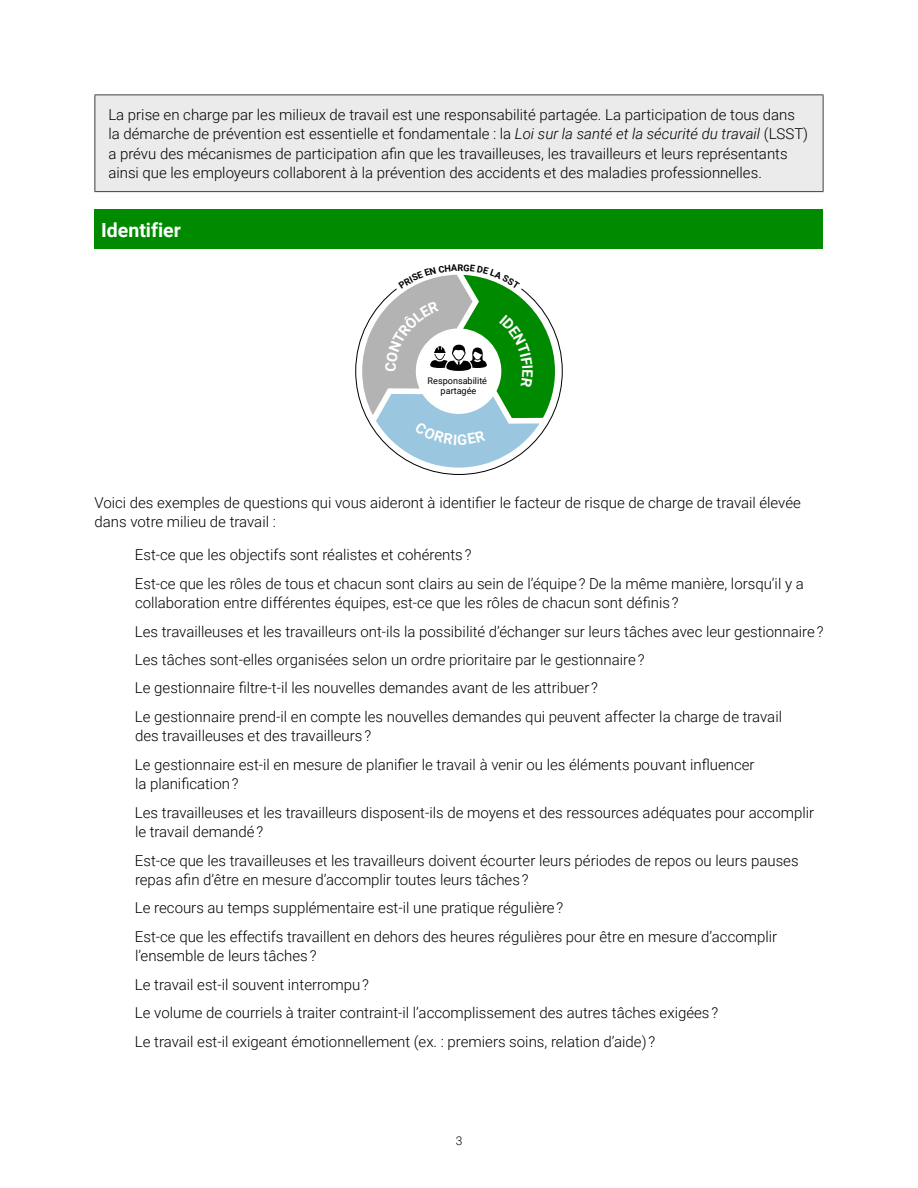
<style>
.page{position:relative;width:918px;height:1188px;background:#fff}
.page>*{position:absolute;margin:0;border:0;box-sizing:border-box;transform-origin:0 0}
.H1__Section_Verte{font:700 19.5px "Roboto";color:#fff}
.li__Liste_à_cocher{font:300 15px/19.5px "Roboto";color:#000}
.p__Courant{font:300 15px/19.5px "Roboto";color:#000}
.li__Dernière_case_à{font:300 15px "Roboto";color:#000}
.t1{font:300 12px "Roboto";color:#000}
.t2{font:9.15px/10.4px "Roboto";color:#000;text-align:center}
.s1{font-style:italic}
</style>
<div class="page">
<div style="left:94px;top:210px;width:730px;height:39px;background:#008a00"></div>
<div style="left:95px;top:95px;width:728px;height:97px;background:#ebebeb"></div>
<hr style="left:94px;top:94px;width:730px;height:1px;background:#414141">
<hr style="left:94px;top:95px;width:1px;height:96px;background:#414141">
<hr style="left:823px;top:95px;width:1px;height:96px;background:#414141">
<hr style="left:94px;top:191px;width:730px;height:1px;background:#414141">
<svg style="left:355px;top:274px;width:208px;height:201px"></svg>
<p class="p__Courant" style="left:108px;top:104px;width:701px">La prise en charge par les milieux de travail est une responsabilité partagée. La participation de tous dans la démarche de prévention est essentielle et fondamentale : la <span class="s1">Loi sur la santé et la sécurité du travail</span> (LSST) a prévu des mécanismes de participation afin que les travailleuses, les travailleurs et leurs représentants ainsi que les employeurs collaborent à la prévention des accidents et des maladies professionnelles.</p>
<h1 class="H1__Section_Verte" style="left:101px;top:216px;width:81px">Identifier</h1>
<p class="t2" style="left:428px;top:375px;width:61px">Responsabilité partagée</p>
<p class="p__Courant" style="left:94px;top:492px;width:708px">Voici des exemples de questions qui vous aideront à identifier le facteur de risque de charge de travail élevée dans votre milieu de travail :</p>
<p class="li__Liste_à_cocher" style="left:135px;top:545px;width:338px">Est-ce que les objectifs sont réalistes et cohérents ?</p>
<p class="li__Liste_à_cocher" style="left:135px;top:573px;width:670px">Est-ce que les rôles de tous et chacun sont clairs au sein de l’équipe ? De la même manière, lorsqu’il y a collaboration entre différentes équipes, est-ce que les rôles de chacun sont définis ?</p>
<p class="li__Liste_à_cocher" style="left:135px;top:621px;width:690px">Les travailleuses et les travailleurs ont-ils la possibilité d’échanger sur leurs tâches avec leur gestionnaire ?</p>
<p class="li__Liste_à_cocher" style="left:135px;top:649px;width:511px">Les tâches sont-elles organisées selon un ordre prioritaire par le gestionnaire ?</p>
<p class="li__Liste_à_cocher" style="left:135px;top:678px;width:465px">Le gestionnaire filtre-t-il les nouvelles demandes avant de les attribuer ?</p>
<p class="li__Liste_à_cocher" style="left:135px;top:706px;width:649px">Le gestionnaire prend-il en compte les nouvelles demandes qui peuvent affecter la charge de travail des travailleuses et des travailleurs ?</p>
<p class="li__Liste_à_cocher" style="left:135px;top:754px;width:621px">Le gestionnaire est-il en mesure de planifier le travail à venir ou les éléments pouvant influencer la planification ?</p>
<p class="li__Liste_à_cocher" style="left:135px;top:802px;width:681px">Les travailleuses et les travailleurs disposent-ils de moyens et des ressources adéquates pour accomplir le travail demandé ?</p>
<p class="li__Liste_à_cocher" style="left:135px;top:850px;width:665px">Est-ce que les travailleuses et les travailleurs doivent écourter leurs périodes de repos ou leurs pauses repas afin d’être en mesure d’accomplir toutes leurs tâches ?</p>
<p class="li__Liste_à_cocher" style="left:135px;top:898px;width:430px">Le recours au temps supplémentaire est-il une pratique régulière ?</p>
<p class="li__Liste_à_cocher" style="left:135px;top:926px;width:644px">Est-ce que les effectifs travaillent en dehors des heures régulières pour être en mesure d’accomplir l’ensemble de leurs tâches ?</p>
<p class="li__Liste_à_cocher" style="left:135px;top:974px;width:235px">Le travail est-il souvent interrompu ?</p>
<p class="li__Liste_à_cocher" style="left:135px;top:1003px;width:585px">Le volume de courriels à traiter contraint-il l’accomplissement des autres tâches exigées ?</p>
<p class="li__Dernière_case_à" style="left:135px;top:1031px;width:522px">Le travail est-il exigeant émotionnellement (ex. : premiers soins, relation d’aide) ?</p>
<p class="t1" style="left:456px;top:1133px;width:8px">3</p>
</div>
